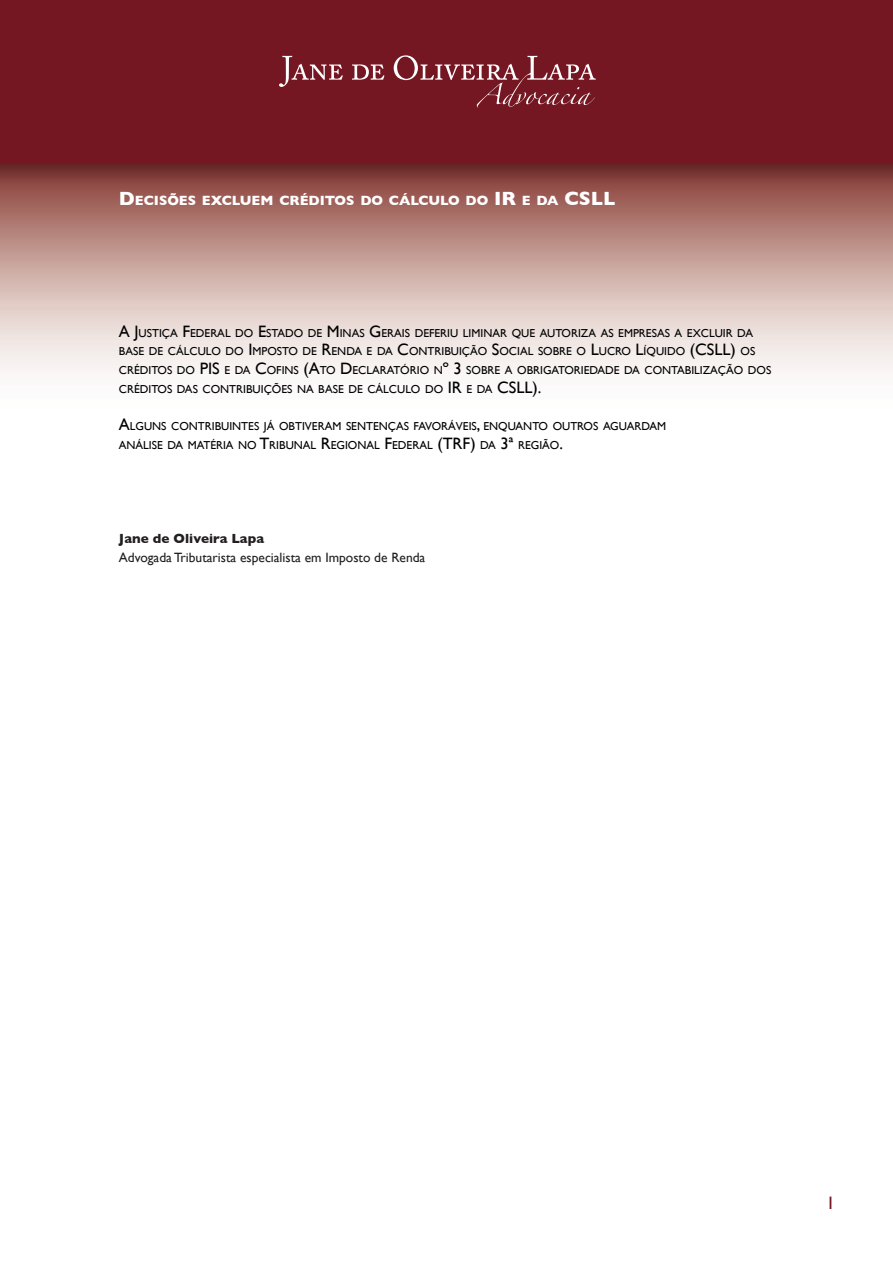
<style>
.page{position:relative;width:893px;height:1263px;background:#fff}
.page>*{position:absolute;margin:0;border:0;box-sizing:border-box;transform-origin:0 0}
.t1{font:18px "Gill Sans";color:#751722}
.t2{font:16.5px "Gill Sans";color:#000}
.t3{font:700 13.65px "Gill Sans";color:#fff}
.t4{font:13.5px/18.8px "Gill Sans";color:#231f20}
.t5{font:11.55px/18.8px "Gill Sans";color:#000}
.s1{font-size:19.5px}
.s2{font-size:16.5px}
.s3{font-weight:700}
</style>
<div class="page">
<svg style="left:0;top:195px;width:893px;height:178px;background:#d1b3ac"></svg>
<img style="left:0;top:162px;width:893px;height:33px">
<div style="left:0;top:0;width:893px;height:162px;background:#751722"></div>
<svg style="left:279px;top:56px;width:64px;height:31px"></svg>
<svg style="left:352px;top:64px;width:32px;height:16px"></svg>
<svg style="left:394px;top:55px;width:202px;height:53px"></svg>
<p class="t3" style="left:119px;top:190px;width:459px"><span class="s1">D</span>ECISÕES EXCLUEM CRÉDITOS DO CÁLCULO DO <span class="s1">IR</span> E DA <span class="s1">CSLL</span></p>
<p class="t5" style="left:119px;top:323px;width:636px"><span class="s2">A J</span>USTIÇA <span class="s2">F</span>EDERAL DO <span class="s2">E</span>STADO DE <span class="s2">M</span>INAS <span class="s2">G</span>ERAIS DEFERIU LIMINAR QUE AUTORIZA AS EMPRESAS A EXCLUIR DA<br>BASE DE CÁLCULO DO <span class="s2">I</span> MPOSTO DE <span class="s2">R</span>ENDA E DA <span class="s2">C</span>ONTRIBUIÇÃO <span class="s2">S</span>OCIAL SOBRE O <span class="s2">L</span>UCRO <span class="s2">L</span>ÍQUIDO <span class="s2">(CSLL</span></p>
<p class="t5" style="left:119px;top:342px;width:654px;text-indent:612px"><span class="s2">)</span> OS<br>CRÉDITOS DO <span class="s2">PIS</span> E DA <span class="s2">C</span>OFINS <span class="s2">(A</span>TO <span class="s2">D</span> ECLARATÓRIO N<span class="s2">º 3</span> SOBRE A OBRIGATORIEDADE DA CONTABILIZAÇÃO DOS<br>CRÉDITOS DAS CONTRIBUIÇÕES NA BASE DE CÁLCULO DO <span class="s2">IR</span> E DA <span class="s2">CSLL</span></p>
<p class="t2" style="left:533px;top:378px;width:10px">).</p>
<p class="t5" style="left:119px;top:417px;width:540px"><span class="s2">A</span>LGUNS CONTRIBUINTES JÁ OBTIVERAM SENTENÇAS FAVORÁVEIS<span class="s2">,</span> ENQUANTO OUTROS AG UARDAM</p>
<p class="t5" style="left:119px;top:436px;width:446px">ANÁLISE DA MATÉRIA NO <span class="s2">T</span>RIBUNAL <span class="s2">R</span>EGIONAL <span class="s2">F</span>EDERAL <span class="s2">(TRF)</span> DA <span class="s2">3ª</span> REGIÃO<span class="s2">.</span></p>
<p class="t4" style="left:119px;top:529px;width:308px"><span class="s3">Jane de Oliveira Lapa<br></span>Advogada Tributarista especialista em Imposto de Renda</p>
<p class="t1" style="left:826px;top:1192px;width:10px">1</p>
</div>
